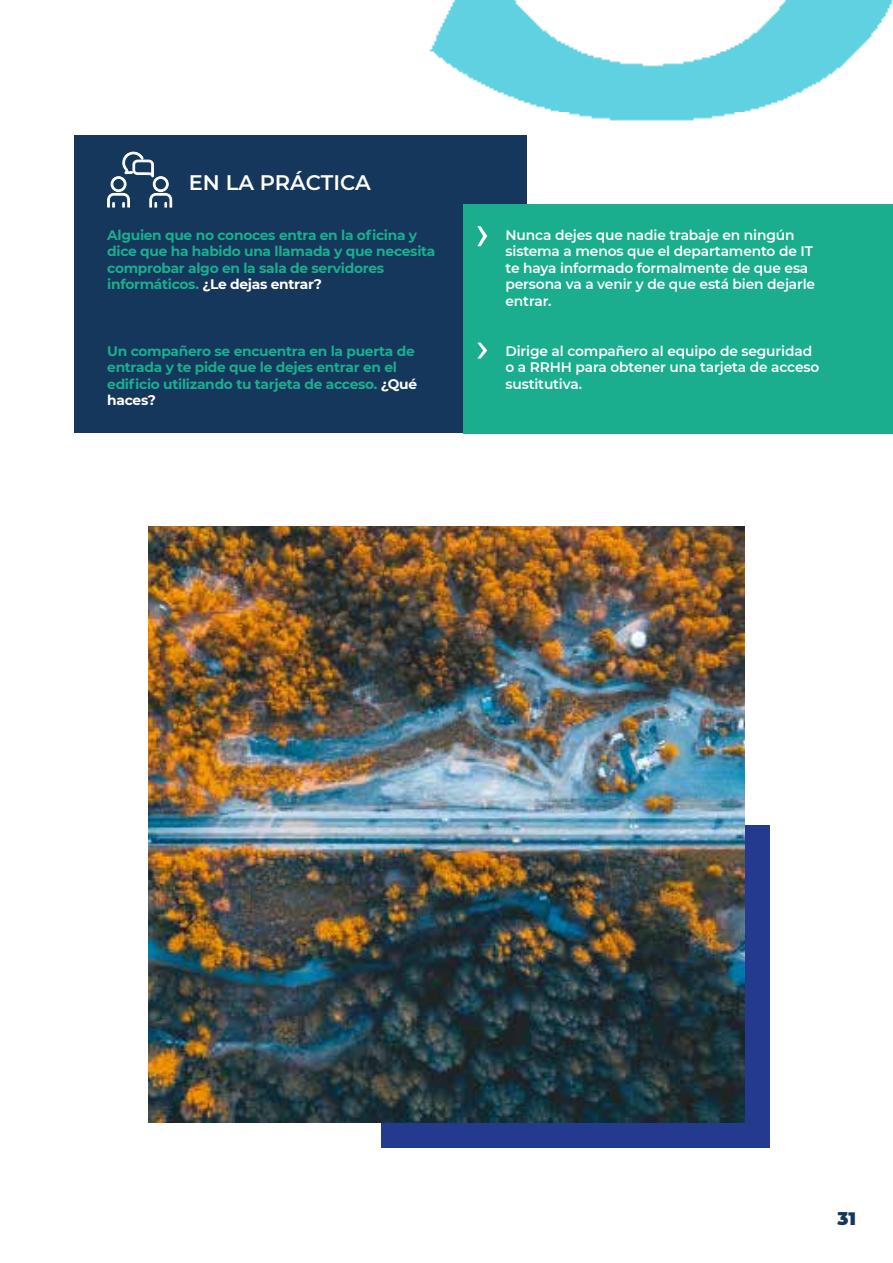
<style>
.page{position:relative;width:893px;height:1263px;background:#fff}
.page>*{position:absolute;margin:0;border:0;box-sizing:border-box;transform-origin:0 0}
.t1{font:600 21px "Montserrat";color:#fff}
.t2{font:900 18px "Montserrat";color:#15375c}
.t3{font:700 13.8px/16.5px "Montserrat";letter-spacing:-.02em;color:#1aae8e}
.t4{font:600 13.8px/16.5px "Montserrat";letter-spacing:-.01em;color:#fff}
.s1{color:#fff}
</style>
<div class="page">
<div style="left:381px;top:825px;width:389px;height:323px;background:#233a8f"></div>
<img style="left:149px;top:527px;width:595px;height:595px">
<img style="left:429px;top:0;width:464px;height:121px">
<div style="left:74px;top:135px;width:453px;height:297px;background:#15375c"></div>
<div style="left:463px;top:204px;width:430px;height:230px;background:#1aae8e"></div>
<svg style="left:107px;top:151px;width:65px;height:57px"></svg>
<svg style="left:477px;top:226px;width:10px;height:20px"></svg>
<svg style="left:477px;top:343px;width:10px;height:16px"></svg>
<h1 class="t1" style="left:189px;top:167px;width:184px">EN LA PRÁCTICA</h1>
<p class="t3" style="left:107px;top:226px;width:330px">Alguien que no conoces entra en la oficina y dice que ha habido una llamada y que necesita comprobar algo en la sala de servidores informáticos. <span class="s1">¿Le dejas entrar?</span></p>
<p class="t4" style="left:505px;top:226px;width:311px">Nunca dejes que nadie trabaje en ningún sistema a menos que el departamento de IT te haya informado formalmente de que esa persona va a venir y de que está bien dejarle entrar.</p>
<p class="t3" style="left:107px;top:342px;width:311px">Un compañero se encuentra en la puerta de entrada y te pide que le dejes entrar en el edificio utilizando tu tarjeta de acceso. <span class="s1">¿Qué haces?</span></p>
<p class="t4" style="left:505px;top:342px;width:315px">Dirige al compañero al equipo de seguridad o a RRHH para obtener una tarjeta de acceso sustitutiva.</p>
<h2 class="t2" style="left:837px;top:1205px;width:20px">31</h2>
</div>
